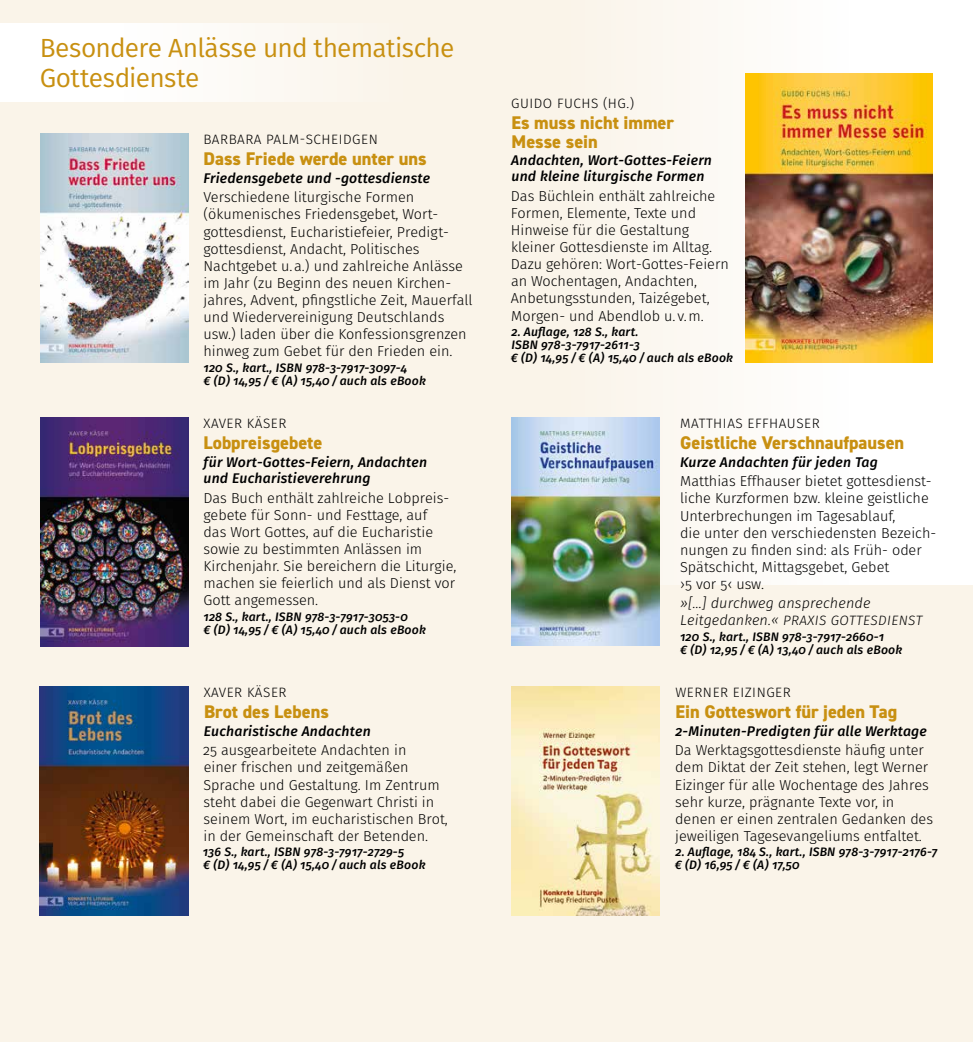
<style>
.page{position:relative;width:973px;height:1042px;background:#fff}
.page>*{position:absolute;margin:0;border:0;box-sizing:border-box;transform-origin:0 0}
.t1{font:26.25px/29.8px "Fira Sans";letter-spacing:-.025em;color:#c89011}
.t2{font:800 18.38px/18.9px "DIN2014";color:#c89011}
.t3{font:300 14.35px/17.2px "Fira Sans";color:#000}
.t4{font:italic 300 14.35px "Fira Sans";letter-spacing:.01em;color:#000}
.t5{font:italic 500 14px/16.1px "Fira Sans";letter-spacing:.015em;color:#000}
.t6{font:300 13.65px "Fira Sans";letter-spacing:.04em;color:#000}
.t7{font:italic 300 13.65px "Fira Sans";letter-spacing:.03em;color:#000}
.t8{font:italic 500 12.25px/13.1px "Fira Sans";letter-spacing:.015em;color:#000}
.s1{font-size:14.35px}
</style>
<div class="page">
<div style="left:0;top:0;width:972px;height:1042px;background:#faf4e9"></div>
<div style="left:0;top:23px;width:486px;height:79px;background:#fcfaf5"></div>
<div style="left:486px;top:0;width:486px;height:585px;background:#fcf9f3"></div>
<img style="left:40px;top:134px;width:148px;height:228px">
<img style="left:40px;top:418px;width:148px;height:228px">
<img style="left:40px;top:687px;width:149px;height:228px">
<img style="left:745px;top:73px;width:187px;height:289px">
<img style="left:511px;top:418px;width:148px;height:228px">
<img style="left:511px;top:687px;width:148px;height:228px">
<h1 class="t1" style="left:40px;top:33px;width:416px">Besondere Anlässe und thematische<br>Gottesdienste</h1>
<p class="t6" style="left:203px;top:130px;width:176px">BARBARA PALM-SCHEIDGEN</p>
<p class="t2" style="left:203px;top:150px;width:225px">Dass Friede werde unter uns</p>
<p class="t5" style="left:203px;top:170px;width:228px">Friedensgebete und -gottesdienste</p>
<p class="t3" style="left:203px;top:189px;width:270px">Verschiedene liturgische Formen (ökumenisches Friedensgebet, Wort&shy;gottesdienst, Eucharistiefeier, Predigt&shy;gottesdienst, Andacht, Politisches Nachtgebet u.a.) und zahlreiche Anlässe im Jahr (zu Beginn des neuen Kirchen&shy;jahres, Advent, pfingstliche Zeit, Mauerfall und Wiedervereinigung Deutschlands usw.) laden über die Konfessionsgrenzen hinweg zum Gebet für den Frieden ein.</p>
<p class="t8" style="left:203px;top:361px;width:224px">120 S., kart., ISBN 978-3-7917-3097-4<br>€ (D) 14,95 / € (A) 15,40 / auch als eBook</p>
<p class="t6" style="left:203px;top:414px;width:84px">XAVER KÄSER</p>
<p class="t2" style="left:203px;top:434px;width:120px">Lobpreisgebete</p>
<p class="t5" style="left:203px;top:454px;width:225px">für Wort-Gottes-Feiern, Andachten und Eucharistieverehrung</p>
<p class="t3" style="left:203px;top:489px;width:254px">Das Buch enthält zahlreiche Lobpreis&shy;gebete für Sonn- und Festtage, auf<br>das Wort Gottes, auf die Eucharistie sowie zu bestimmten Anlässen im Kirchenjahr. Sie bereichern die Liturgie, machen sie feierlich und als Dienst vor Gott angemessen.</p>
<p class="t8" style="left:203px;top:610px;width:224px">128 S., kart., ISBN 978-3-7917-3053-0<br>€ (D) 14,95 / € (A) 15,40 / auch als eBook</p>
<p class="t6" style="left:204px;top:683px;width:84px">XAVER KÄSER</p>
<p class="t2" style="left:204px;top:702px;width:126px">Brot des Lebens</p>
<p class="t5" style="left:204px;top:723px;width:168px">Eucharistische Andachten</p>
<p class="t3" style="left:203px;top:742px;width:246px">25 ausgearbeitete Andachten in<br>einer frischen und zeitgemäßen Sprache und Gestaltung. Im Zentrum steht dabei die Gegenwart Christi in seinem Wort, im eucharistischen Brot, in der Gemeinschaft der Betenden.</p>
<p class="t8" style="left:203px;top:845px;width:224px">136 S., kart., ISBN 978-3-7917-2729-5<br>€ (D) 14,95 / € (A) 15,40 / auch als eBook</p>
<p class="t6" style="left:511px;top:93px;width:124px">GUIDO FUCHS (HG.)</p>
<p class="t2" style="left:511px;top:113px;width:164px">Es muss nicht immer<br>Messe sein</p>
<p class="t5" style="left:511px;top:152px;width:202px">Andachten, Wort-Gottes-Feiern und kleine liturgische Formen</p>
<p class="t3" style="left:510px;top:187px;width:219px">Das Büchlein enthält zahlreiche<br>Formen, Elemente, Texte und<br>Hinweise für die Gestaltung kleiner Gottesdienste im Alltag.<br>Dazu gehören: Wort-Gottes-Feiern an Wochentagen, Andachten,<br>Anbetungsstunden, Taizégebet,<br>Morgen- und Abendlob u. v.m.</p>
<p class="t8" style="left:510px;top:325px;width:224px">2. Auflage, 128 S., kart.<br>ISBN 978-3-7917-2611-3<br>€ (D) 14,95 / € (A) 15,40 / auch als eBook</p>
<p class="t6" style="left:680px;top:414px;width:141px">MATTHIAS EFFHAUSER</p>
<p class="t2" style="left:680px;top:434px;width:226px">Geistliche Verschnaufpausen</p>
<p class="t5" style="left:680px;top:454px;width:199px">Kurze Andachten für jeden Tag</p>
<p class="t3" style="left:680px;top:473px;width:257px">Matthias Effhauser bietet gottesdienst&shy;liche Kurzformen bzw. kleine geistliche Unterbrechungen im Tagesablauf,<br>die unter den verschiedensten Bezeich&shy;nungen zu finden sind: als Früh- oder Spätschicht, Mittagsgebet, Gebet<br>›5 vor 5‹ usw.</p>
<p class="t4" style="left:680px;top:593px;width:192px">»[…] durchweg ansprechende</p>
<p class="t7" style="left:680px;top:611px;width:244px"><span class="s1">Leitgedanken.</span>« PRAXIS GOTTESDIENST</p>
<p class="t8" style="left:680px;top:630px;width:224px">120 S., kart., ISBN 978-3-7917-2660-1<br>€ (D) 12,95 / € (A) 13,40 / auch als eBook</p>
<p class="t6" style="left:675px;top:683px;width:117px">WERNER EIZINGER</p>
<p class="t2" style="left:675px;top:702px;width:223px">Ein Gotteswort für jeden Tag</p>
<p class="t5" style="left:675px;top:723px;width:253px">2-Minuten-Predigten für alle Werktage</p>
<p class="t3" style="left:674px;top:742px;width:259px">Da Werktagsgottesdienste häufig unter dem Diktat der Zeit stehen, legt Werner Eizinger für alle Wochentage des Jahres sehr kurze, prägnante Texte vor, in denen er einen zentralen Gedanken des jeweiligen Tagesevangeliums entfaltet.</p>
<p class="t8" style="left:674px;top:845px;width:264px">2. Auflage, 184 S., kart., ISBN 978-3-7917-2176-7 € (D) 16,95 / € (A) 17,50</p>
</div>
